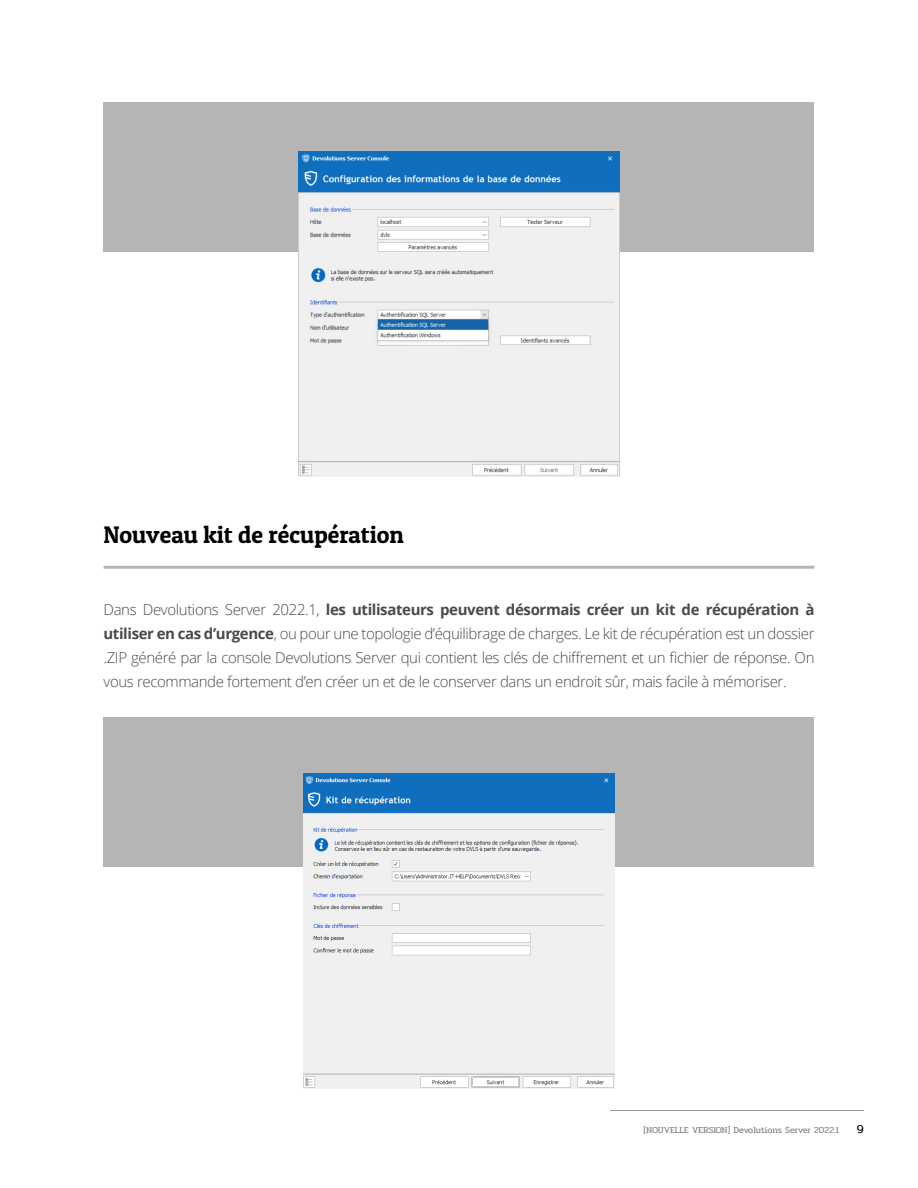
<style>
.page{position:relative;width:918px;height:1188px;background:#fff}
.page>*{position:absolute;margin:0;border:0;box-sizing:border-box;transform-origin:0 0}
.Sous-titre_level2{font:24px "Patua One";color:#000}
.t1{font:300 15px/24px "Open Sans";letter-spacing:-.025em;color:#4a4a4a;text-align:justify}
.t2{font:12px "Pridi";color:#000}
.t3{font:9px "Pridi";color:#858485}
.s1{font-weight:700}
</style>
<div class="page">
<hr style="left:610px;top:1110px;width:254px;height:1px;background:#939598">
<div style="left:104px;top:103px;width:710px;height:149px;background:#b5b5b5"></div>
<img style="left:299px;top:151px;width:320px;height:326px">
<hr style="left:104px;top:566px;width:710px;height:3px;background:#969696">
<div style="left:104px;top:718px;width:710px;height:149px;background:#b5b5b5"></div>
<img style="left:304px;top:773px;width:310px;height:316px">
<p class="Sous-titre_level2" style="left:104px;top:520px;width:302px">Nouveau kit de récupération</p>
<p class="t1" style="left:104px;top:597px;width:713px">Dans Devolutions Server 2022.1, <span class="s1">les utilisateurs peuvent désormais créer un kit de récupération à utiliser en cas d’urgence</span>, ou pour une topologie d’équilibrage de charges. Le kit de récupération est un dossier .ZIP généré par la console Devolutions Server qui contient les clés de chiffrement et un fichier de réponse. On vous recommande fortement d’en créer un et de le conserver dans un endroit sûr, mais facile à mémoriser.</p>
<p class="t3" style="left:644px;top:1124px;width:197px">[NOUVELLE VERSION] Devolutions Server 2022.1</p>
<p class="t2" style="left:857px;top:1121px;width:9px">9</p>
</div>
